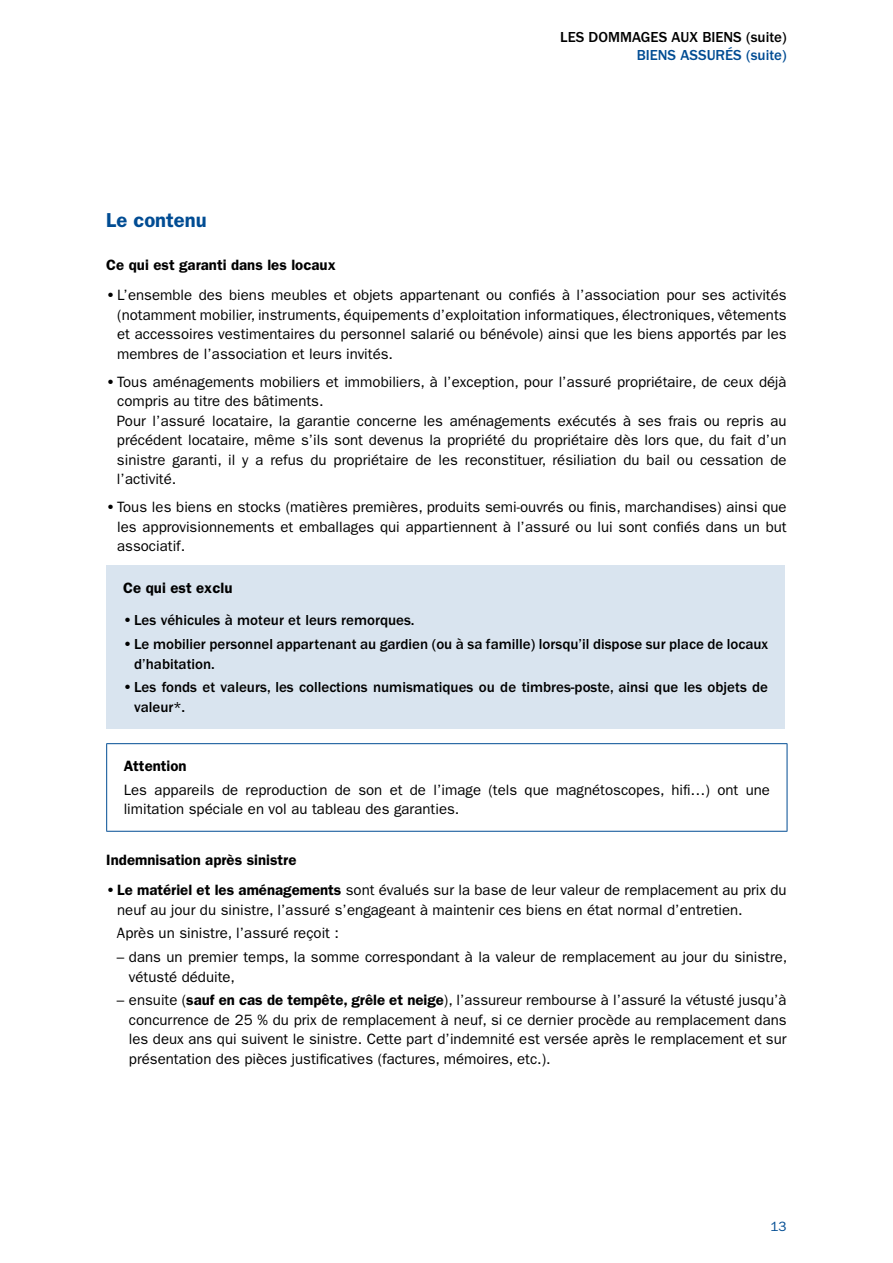
<style>
.page{position:relative;width:893px;height:1263px;background:#fff}
.page>*{position:absolute;margin:0;border:0;box-sizing:border-box;transform-origin:0 0}
.t1{font:600 20.25px "ITC Franklin Gothic Std";color:#004c93}
.t2{font:15px/19.5px "ITC Franklin Gothic Std";color:#000}
.t3{font:500 15px/19.5px "ITC Franklin Gothic Std";color:#000}
.t4{font:600 15px "ITC Franklin Gothic Std";color:#000}
.t5{font:500 15px "ITC Franklin Gothic Std";color:#004c93}
.t6{font:13.5px "ITC Franklin Gothic Std";color:#004c93}
.s1{font-weight:600}
</style>
<div class="page">
<div style="left:106px;top:566px;width:679px;height:163px;background:#d9e4ef"></div>
<hr style="left:106px;top:743px;width:681px;height:1px;background:#004c93">
<hr style="left:106px;top:744px;width:1px;height:87px;background:#004c93">
<hr style="left:787px;top:744px;width:1px;height:87px;background:#004c93">
<hr style="left:106px;top:831px;width:681px;height:1px;background:#004c93">
<p class="t3" style="left:560px;top:28px;width:228px">Les dommages aux biens (suite)</p>
<p class="t5" style="left:637px;top:47px;width:151px">biens assurés (suite)</p>
<h1 class="t1" style="left:106px;top:208px;width:102px">Le contenu</h1>
<p class="t4" style="left:106px;top:256px;width:231px">Ce qui est garanti dans les locaux</p>
<p class="t2" style="left:117px;top:285px;width:671px;text-align:justify;text-indent:-11px"><span class="s1">•</span> L’ensemble des biens meubles et objets appartenant ou confiés à l’association pour ses activités (notamment mobilier, instruments, équipements d’exploitation informatiques, électroniques, vêtements et accessoires vestimentaires du personnel salarié ou bénévole) ainsi que les biens apportés par les membres de l’association et leurs invités.</p>
<p class="t2" style="left:117px;top:372px;width:671px;text-indent:-11px"><span class="s1">•</span> Tous aménagements mobiliers et immobiliers, à l’exception, pour l’assuré propriétaire, de ceux déjà compris au titre des bâtiments.<br>Pour l’assuré locataire, la garantie concerne les aménagements exécutés à ses frais ou repris au précédent locataire, même s’ils sont devenus la propriété du propriétaire dès lors que, du fait d’un sinistre garanti, il y a refus du propriétaire de les reconstituer, résiliation du bail ou cessation de l’activité.</p>
<p class="t2" style="left:117px;top:497px;width:671px;text-align:justify;text-indent:-11px"><span class="s1">•</span> Tous les biens en stocks (matières premières, produits semi-ouvrés ou finis, marchandises) ainsi que les approvisionnements et emballages qui appartiennent à l’assuré ou lui sont confiés dans un but associatif.</p>
<p class="t4" style="left:123px;top:579px;width:111px">Ce qui est exclu</p>
<p class="t3" style="left:123px;top:611px;width:293px"><span class="s1">•</span> Les véhicules à moteur et leurs remorques.</p>
<p class="t3" style="left:134px;top:634px;width:636px;text-indent:-11px"><span class="s1">•</span> Le mobilier personnel appartenant au gardien (ou à sa famille) lorsqu’il dispose sur place de locaux d’habitation.</p>
<p class="t3" style="left:134px;top:678px;width:635px;text-indent:-11px"><span class="s1">•</span> Les fonds et valeurs, les collections numismatiques ou de timbres-poste, ainsi que les objets de valeur*.</p>
<p class="t4" style="left:124px;top:757px;width:65px">Attention</p>
<p class="t2" style="left:124px;top:780px;width:648px">Les appareils de reproduction de son et de l’image (tels que magnétoscopes, hifi…) ont une limitation spéciale en vol au tableau des garanties.</p>
<p class="t4" style="left:106px;top:851px;width:192px">Indemnisation après sinistre</p>
<p class="t2" style="left:117px;top:880px;width:671px;text-indent:-11px"><span class="s1">• Le matériel et les aménagements</span> sont évalués sur la base de leur valeur de remplacement au prix du neuf au jour du sinistre, l’assuré s’engageant à maintenir ces biens en état normal d’entretien.</p>
<p class="t2" style="left:117px;top:923px;width:224px">Après un sinistre, l’assuré reçoit :</p>
<p class="t2" style="left:129px;top:947px;width:660px;text-indent:-12px">– dans un premier temps, la somme correspondant à la valeur de remplacement au jour du sinistre, vétusté déduite,</p>
<p class="t2" style="left:129px;top:990px;width:659px;text-align:justify;text-indent:-12px">– ensuite (<span class="s1">sauf en cas de tempête, grêle et neige</span>), l’assureur rembourse à l’assuré la vétusté jusqu’à concurrence de 25 % du prix de remplacement à neuf, si ce dernier procède au remplacement dans les deux ans qui suivent le sinistre. Cette part d’indemnité est versée après le remplacement et sur présentation des pièces justificatives (factures, mémoires, etc.).</p>
<p class="t6" style="left:770px;top:1219px;width:18px">13</p>
</div>
